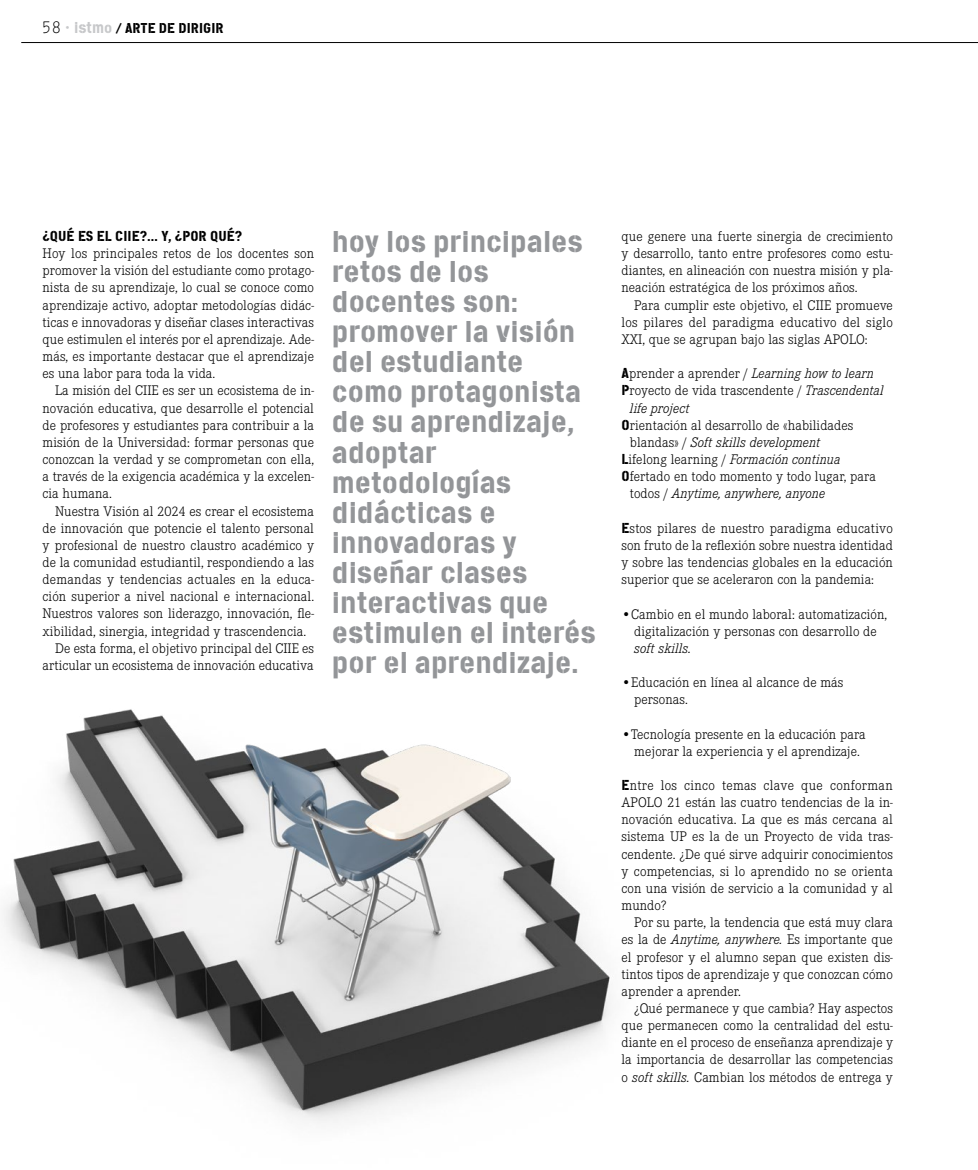
<style>
.page{position:relative;width:978px;height:1170px;background:#fff}
.page>*{position:absolute;margin:0;border:0;box-sizing:border-box;transform-origin:0 0}
.t1{font:30px/30px "Cargo";color:#939598}
.t2{font:300 14.4px/17.1px "Corporate E";letter-spacing:.005em;color:#000;text-align:justify}
.t3{font:italic 300 14.4px "Corporate E";letter-spacing:.005em;color:#000}
.t4{font:14.4px "Cargo";letter-spacing:.005em;color:#000}
.t5{font:14.25px "Cargo";letter-spacing:.005em;color:#000}
.s1{font-family:"Numbers Revenue";font-size:16.5px}
.s2{font-family:"Zimmer";font-weight:500;font-size:15.75px;color:#c7c8ca}
.s3{font-size:15.75px;color:#c7c8ca}
.s4{font-size:15px;color:#c7c8ca}
.s5{font-size:13.5px}
.s6{font-family:"Cargo";font-weight:400;font-style:normal}
.s7{font-style:normal}
.s8{font-family:"Cargo";font-weight:400}
.s9{font-style:italic}
</style>
<div class="page">
<hr style="left:21px;top:42px;width:957px;height:1px;background:#000">
<img style="left:3px;top:709px;width:608px;height:414px">
<p class="t5" style="left:41px;top:19px;width:184px"><span class="s1">58</span> <span class="s2">•</span> <span class="s3">istm</span><span class="s4">o</span> <span class="s5">/</span> ARTE DE DIRIGIR</p>
<p class="t4" style="left:43px;top:226px;width:201px">¿QUÉ ES EL CIIE?… Y, ¿POR QUÉ?</p>
<p class="t2" style="left:43px;top:244px;width:273px">Hoy los principales retos de los docentes son promover la visión del estudiante como protago&shy;nista de su aprendizaje, lo cual se conoce como aprendizaje activo, adoptar metodologías didác&shy;ticas e innovadoras y diseñar clases interactivas que estimulen el interés por el aprendizaje. Ade&shy;más, es importante destacar que el aprendizaje es una labor para toda la vida.</p>
<p class="t2" style="left:43px;top:381px;width:273px;text-indent:13px">La misión del CIIE es ser un ecosistema de in&shy;novación educativa, que desarrolle el potencial de profesores y estudiantes para contribuir a la misión de la Universidad: formar personas que conozcan la verdad y se comprometan con ella, a través de la exigencia académica y la excelen&shy;cia humana.</p>
<p class="t2" style="left:55px;top:501px;width:260px">Nuestra Visión al 2024 es crear el ecosistema</p>
<p class="t2" style="left:43px;top:518px;width:273px">de innovación que potencie el talento personal</p>
<p class="t2" style="left:43px;top:536px;width:273px">y profesional de nuestro claustro académico y</p>
<p class="t2" style="left:43px;top:553px;width:273px">de la comunidad estudiantil, respondiendo a las</p>
<p class="t2" style="left:43px;top:570px;width:273px">demandas y tendencias actuales en la educa-</p>
<p class="t2" style="left:43px;top:587px;width:273px">ción superior a nivel nacional e internacional.</p>
<p class="t2" style="left:43px;top:604px;width:273px">Nuestros valores son liderazgo, innovación, fle-</p>
<p class="t2" style="left:43px;top:621px;width:265px">xibilidad, sinergia, integridad y trascendencia.</p>
<p class="t2" style="left:55px;top:638px;width:260px">De esta forma, el objetivo principal del CIIE es</p>
<p class="t2" style="left:43px;top:656px;width:273px">articular un ecosistema de innovación educativa</p>
<p class="t1" style="left:332px;top:226px;width:265px">hoy los principales retos de los docentes son: promover la visión del estudiante como protagonista de su aprendizaje, adoptar metodologías didácticas e innovadoras y diseñar clases interactivas que estimulen el interés por el aprendizaje.</p>
<p class="t2" style="left:621px;top:227px;width:273px">que genere una fuerte sinergia de crecimiento y desarrollo, tanto entre profesores como estu&shy;diantes, en alineación con nuestra misión y pla&shy;neación estratégica de los próximos años.</p>
<p class="t2" style="left:621px;top:296px;width:273px;text-indent:13px">Para cumplir este objetivo, el CIIE promueve los pilares del paradigma educativo del siglo XXI, que se agrupan bajo las siglas APOLO:</p>
<p class="t3" style="left:621px;top:363px;width:254px"><span class="s6">A</span><span class="s7">prender a aprender /</span> Learning how to learn</p>
<p class="t2" style="left:621px;top:381px;width:264px"><span class="s8">P</span>royecto de vida trascendente / <span class="s9">Trascendental</span></p>
<p class="t3" style="left:630px;top:397px;width:61px">life project</p>
<p class="t2" style="left:621px;top:416px;width:233px"><span class="s8">O</span>rientación al desarrollo de «habilidades</p>
<p class="t3" style="left:630px;top:432px;width:192px"><span class="s7">blandas» /</span> Soft skills development</p>
<p class="t3" style="left:621px;top:449px;width:221px"><span class="s6">L</span><span class="s7">ifelong learning /</span> Formación continua</p>
<p class="t2" style="left:621px;top:467px;width:256px"><span class="s8">O</span>fertado en todo momento y todo lugar, para</p>
<p class="t3" style="left:630px;top:483px;width:197px"><span class="s7">todos /</span> Anytime, anywhere, anyone</p>
<p class="t2" style="left:621px;top:519px;width:273px"><span class="s8">E</span>stos pilares de nuestro paradigma educativo son fruto de la reflexión sobre nuestra identidad y sobre las tendencias globales en la educación superior que se aceleraron con la pandemia:</p>
<p class="t2" style="left:621px;top:604px;width:267px;text-align:center">•Cambio en el mundo laboral: automatización, digitalización y personas con desarrollo de</p>
<p class="t3" style="left:634px;top:637px;width:59px">soft skills.</p>
<p class="t2" style="left:634px;top:673px;width:211px;text-indent:-13px">•Educación en línea al alcance de más personas.</p>
<p class="t2" style="left:621px;top:724px;width:246px;text-align:center">•Tecnología presente en la educación para mejorar la experiencia y el aprendizaje.</p>
<p class="t2" style="left:621px;top:776px;width:273px"><span class="s8">E</span>ntre los cinco temas clave que conforman APOLO 21 están las cuatro tendencias de la in&shy;novación educativa. La que es más cercana al sistema UP es la de un Proyecto de vida tras&shy;cendente. ¿De qué sirve adquirir conocimientos y competencias, si lo aprendido no se orienta con una visión de servicio a la comunidad y al mundo?</p>
<p class="t2" style="left:621px;top:913px;width:273px;text-indent:13px">Por su parte, la tendencia que está muy clara es la de <span class="s9">Anytime, anywhere.</span> Es importante que el profesor y el alumno sepan que existen dis&shy;tintos tipos de aprendizaje y que conozcan cómo aprender a aprender.</p>
<p class="t2" style="left:621px;top:999px;width:273px;text-indent:13px">¿Qué permanece y que cambia? Hay aspectos que permanecen como la centralidad del estu&shy;diante en el proceso de enseñanza aprendizaje y la importancia de desarrollar las competencias o <span class="s9">soft skills.</span> Cambian los métodos de entrega y</p>
</div>
